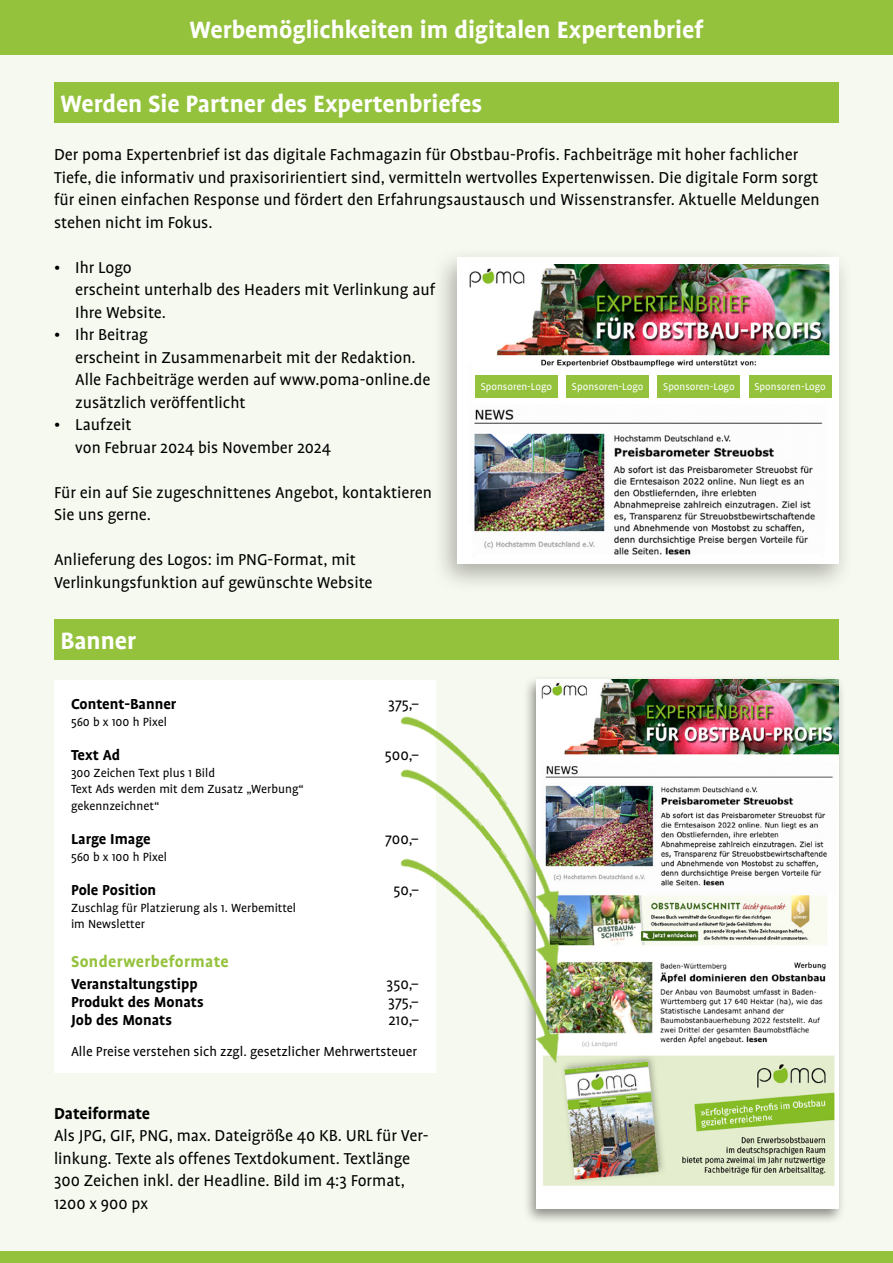
<style>
.page{position:relative;width:893px;height:1263px;background:#fff}
.page>*{position:absolute;margin:0;border:0;box-sizing:border-box;transform-origin:0 0}
._02_headline{font:700 27px "UV Profile Tab";color:#fff}
.H1_FM_einzelspalte_G{font:700 27px "UV Profile";color:#fff}
.H1_FM_alleSpalten_Gr{font:700 27px "UV Profile";color:#fff}
.Copy_alle_Spalten{font:18px/22.5px "UV Profile";color:#000}
.Copy{font:18px/22.5px "UV Profile";color:#000}
._02_Subhead{font:700 18px "UV Profile";letter-spacing:.02em;color:#94c23d}
.Copy-2{font:700 18px "UV Profile";color:#000}
._00_Grundschrift{font:700 16.5px "UV Profile";color:#000}
._00_Grundschrift-2{font:16.5px "UV Profile";color:#000}
.Fussnote{font:15px "UV Profile";color:#000}
._00_Grundschrift-3{font:13.5px/16.5px "UV Profile";color:#000}
.Copy-3{font:11.4px "UV Profile";color:#fff}
</style>
<div class="page">
<div style="left:0;top:54px;width:893px;height:1209px;background:#f6f9ef"></div>
<div style="left:0;top:0;width:893px;height:54px;background:#94c23d"></div>
<div style="left:0;top:1251px;width:893px;height:12px;background:#94c23d"></div>
<div style="left:54px;top:83px;width:785px;height:40px;background:#94c23d"></div>
<div style="left:430px;top:246px;width:424px;height:348px;background:#000;opacity:.3"></div>
<div style="left:457px;top:258px;width:382px;height:306px;background:#fff"></div>
<img style="left:469px;top:265px;width:363px;height:290px">
<div style="left:475px;top:375px;width:83px;height:22px;background:#94c23d"></div>
<div style="left:566px;top:375px;width:83px;height:22px;background:#94c23d"></div>
<div style="left:658px;top:375px;width:82px;height:22px;background:#94c23d"></div>
<div style="left:749px;top:375px;width:82px;height:22px;background:#94c23d"></div>
<div style="left:54px;top:619px;width:785px;height:40px;background:#94c23d"></div>
<div style="left:523px;top:675px;width:323px;height:550px;background:#000;opacity:.44"></div>
<div style="left:537px;top:679px;width:302px;height:530px;background:#fff"></div>
<img style="left:541px;top:679px;width:298px;height:507px">
<div style="left:54px;top:679px;width:382px;height:393px;background:#fff"></div>
<img style="left:516px;top:974px;width:66px;height:90px">
<img style="left:480px;top:921px;width:102px;height:53px">
<img style="left:400px;top:700px;width:182px;height:221px">
<p class="_02_headline" style="left:189px;top:15px;width:516px">Werbemöglichkeiten im digitalen Expertenbrief</p>
<p class="H1_FM_einzelspalte_G" style="left:60px;top:90px;width:424px">Werden Sie Partner des Expertenbriefes</p>
<p class="Copy_alle_Spalten" style="left:54px;top:144px;width:767px">Der poma Expertenbrief ist das digitale Fachmagazin für Obstbau-Profis. Fachbeiträge mit hoher fachlicher Tiefe, die informativ und praxisoririentiert sind, vermitteln wertvolles Expertenwissen. Die digitale Form sorgt für einen einfachen Response und fördert den Erfahrungsaustausch und Wissenstransfer. Aktuelle Meldungen stehen nicht im Fokus.</p>
<p class="Copy_alle_Spalten" style="left:75px;top:256px;width:362px;text-indent:-21px">• Ihr Logo<br>erscheint unterhalb des Headers mit Verlinkung auf<br>Ihre Website.</p>
<p class="Copy_alle_Spalten" style="left:75px;top:324px;width:357px;text-indent:-21px">• Ihr Beitrag<br>erscheint in Zusammenarbeit mit der Redaktion.<br>Alle Fachbeiträge werden auf www.poma-online.de zusätzlich veröffentlicht</p>
<p class="Copy_alle_Spalten" style="left:75px;top:414px;width:257px;text-indent:-21px">• Laufzeit<br>von Februar 2024 bis November 2024</p>
<p class="Copy" style="left:54px;top:481px;width:380px">Für ein auf Sie zugeschnittenes Angebot, kontaktieren<br>Sie uns gerne.</p>
<p class="Copy" style="left:54px;top:549px;width:320px">Anlieferung des Logos: im PNG-Format, mit<br>Verlinkungsfunktion auf gewünschte Website</p>
<p class="Copy-3" style="left:481px;top:380px;width:73px">Sponsoren-Logo</p>
<p class="Copy-3" style="left:572px;top:380px;width:73px">Sponsoren-Logo</p>
<p class="Copy-3" style="left:663px;top:380px;width:73px">Sponsoren-Logo</p>
<p class="Copy-3" style="left:754px;top:380px;width:73px">Sponsoren-Logo</p>
<p class="H1_FM_alleSpalten_Gr" style="left:60px;top:626px;width:77px">Banner</p>
<p class="_00_Grundschrift" style="left:71px;top:695px;width:107px">Content-Banner</p>
<p class="_00_Grundschrift-2" style="left:388px;top:696px;width:32px">375,–</p>
<p class="_00_Grundschrift-3" style="left:71px;top:714px;width:97px">560 b x 100 h Pixel</p>
<p class="_00_Grundschrift" style="left:71px;top:746px;width:51px">Text Ad</p>
<p class="_00_Grundschrift-2" style="left:385px;top:747px;width:35px">500,–</p>
<p class="_00_Grundschrift-3" style="left:71px;top:765px;width:146px">300 Zeichen Text plus 1 Bild</p>
<p class="_00_Grundschrift-3" style="left:71px;top:781px;width:234px">Text Ads werden mit dem Zusatz „Werbung“ gekennzeichnet“</p>
<p class="_00_Grundschrift" style="left:71px;top:830px;width:81px">Large Image</p>
<p class="_00_Grundschrift-2" style="left:385px;top:831px;width:35px">700,–</p>
<p class="_00_Grundschrift-3" style="left:71px;top:849px;width:97px">560 b x 100 h Pixel</p>
<p class="_00_Grundschrift" style="left:71px;top:881px;width:87px">Pole Position</p>
<p class="_00_Grundschrift-2" style="left:393px;top:882px;width:27px">50,–</p>
<p class="_00_Grundschrift-3" style="left:71px;top:900px;width:227px">Zuschlag für Platzierung als 1. Werbemittel im Newsletter</p>
<p class="_02_Subhead" style="left:71px;top:952px;width:159px">Sonderwerbeformate</p>
<p class="_00_Grundschrift" style="left:71px;top:975px;width:128px">Veranstaltungstipp</p>
<p class="_00_Grundschrift-2" style="left:387px;top:976px;width:34px">350,–</p>
<p class="_00_Grundschrift" style="left:71px;top:993px;width:134px">Produkt des Monats</p>
<p class="_00_Grundschrift-2" style="left:388px;top:994px;width:32px">375,–</p>
<p class="_00_Grundschrift" style="left:71px;top:1011px;width:103px">Job des Monats</p>
<p class="_00_Grundschrift-2" style="left:388px;top:1012px;width:32px">210,–</p>
<p class="Fussnote" style="left:71px;top:1043px;width:348px">Alle Preise verstehen sich zzgl. gesetzlicher Mehrwertsteuer</p>
<p class="Copy-2" style="left:54px;top:1104px;width:98px">Dateiformate</p>
<p class="Copy" style="left:54px;top:1125px;width:376px">Als JPG, GIF, PNG, max. Dateigröße 40 KB. URL für Ver&shy;linkung. Texte als offenes Textdokument. Textlänge 300 Zeichen inkl. der Headline. Bild im 4:3 Format, 1200 x 900 px</p>
</div>
